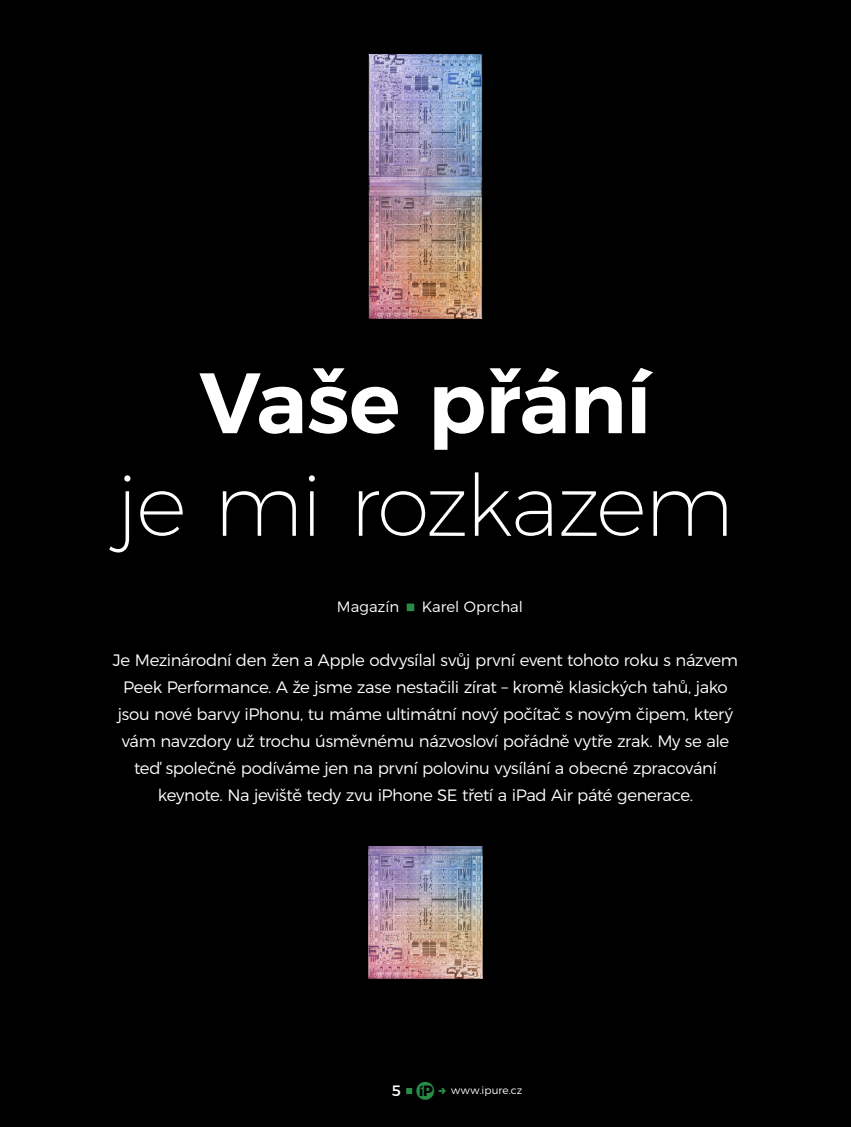
<style>
.page{position:relative;width:851px;height:1127px;background:#fff}
.page>*{position:absolute;margin:0;border:0;box-sizing:border-box;transform-origin:0 0}
.t1{font:200 85.5px "Montserrat";letter-spacing:-.03em;color:#fff}
.t2{font:600 85.5px "Montserrat";letter-spacing:-.01em;color:#fff}
.t3{font:300 16.5px/27px "Montserrat";letter-spacing:-.025em;color:#fff;text-align:center}
.t4{font:300 15px "Montserrat";color:#fff}
.t5{font:15px "Montserrat";color:#fff}
.t6{font:300 10.5px "Montserrat";letter-spacing:.01em;color:#fff}
.s1{font-family:"i Pure";font-size:25.5px;color:#288e47}
</style>
<div class="page">
<div style="left:0;top:0;width:850px;height:1127px;background:#000"></div>
<img style="left:368px;top:846px;width:114px;height:132px">
<img style="left:368px;top:54px;width:114px;height:264px">
<div style="left:406px;top:603px;width:8px;height:8px;background:#288e47"></div>
<svg style="left:406px;top:1088px;width:6px;height:6px"></svg>
<h1 class="t2" style="left:199px;top:333px;width:453px">Vaše přání</h1>
<h1 class="t1" style="left:117px;top:440px;width:618px">je mi rozkazem</h1>
<p class="t4" style="left:337px;top:595px;width:64px">Magazín</p>
<p class="t4" style="left:421px;top:595px;width:103px">Karel Oprchal</p>
<p class="t3" style="left:113px;top:645px;width:626px">Je Mezinárodní den žen a Apple odvysílal svůj první event tohoto roku s názvem Peek Performance. A že jsme zase nestačili zírat – kromě klasických tahů, jako jsou nové barvy iPhonu, tu máme ultimátní nový počítač s novým čipem, který vám navzdory už trochu úsměvnému názvosloví pořádně vytře zrak. My se ale teď společně podíváme jen na první polovinu vysílání a obecné zpracování keynote. Na jeviště tedy zvu iPhone SE třetí a iPad Air páté generace.</p>
<p class="t5" style="left:392px;top:1079px;width:43px">5 <span class="s1">C</span></p>
<p class="t6" style="left:451px;top:1082px;width:73px">www.ipure.cz</p>
</div>
